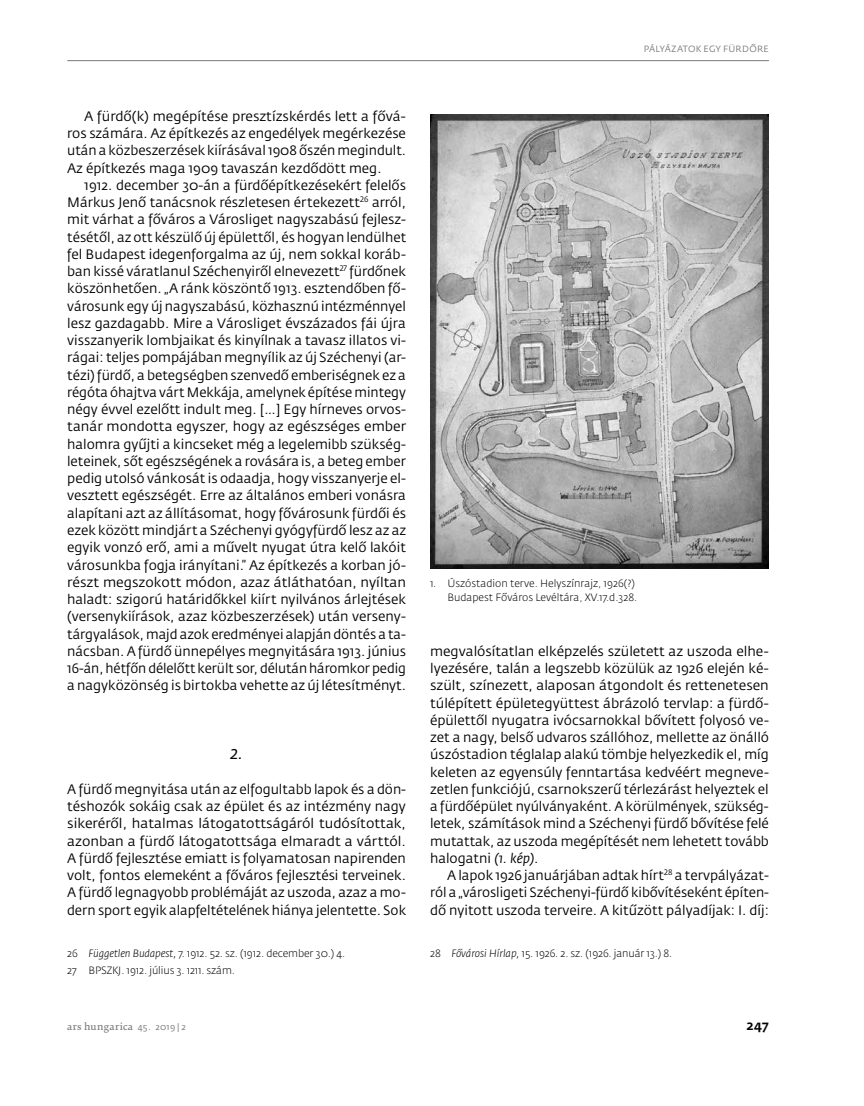
<style>
.page{position:relative;width:864px;height:1106px;background:#fff}
.page>*{position:absolute;margin:0;border:0;box-sizing:border-box;transform-origin:0 0}
.t1{font:italic 18px "Fedra Sans Pro";color:#000}
.t2{font:13.5px/17.2px "Fedra Sans Pro";color:#000;text-align:justify}
.t3{font:500 13.5px "Fedra Sans Pro";color:#000}
.t4{font:300 10.5px/16.4px "Fedra Sans Pro";letter-spacing:-.01em;color:#000}
.t5{font:9px "Fedra Serif B Pro";letter-spacing:.025em;color:#797979}
.t6{font:9px "Fedra Sans Pro";color:#797979}
.s1{font-style:italic}
.s2{font-family:"Fedra Sans Pro"}
</style>
<div class="page">
<hr style="left:67px;top:60px;width:701px;height:1px;background:#797979">
<img style="left:430px;top:115px;width:338px;height:454px">
<p class="t2" style="left:67px;top:108px;width:340px;text-indent:17px">A fürdő(k) megépítése presztízskérdés lett a fővá&shy;ros számára. Az építkezés az engedélyek megérkezése után a közbeszerzések kiírásával 1908 őszén megindult.<br>Az építkezés maga 1909 tavaszán kezdődött meg.</p>
<p class="t2" style="left:67px;top:177px;width:340px;text-indent:17px">1912. december 30-án a fürdőépítkezésekért felelős Márkus Jenő tanácsnok részletesen értekezett<sup>26</sup> arról, mit várhat a főváros a Városliget nagyszabású fejlesz&shy;tésétől, az ott készülő új épülettől, és hogyan lendülhet fel Budapest idegenforgalma az új, nem sokkal koráb&shy;ban kissé váratlanul Széchenyiről elnevezett<sup>27</sup> fürdőnek köszönhetően. „A ránk köszöntő 1913. esztendőben fő&shy;városunk egy új nagyszabású, közhasznú intézménnyel lesz gazdagabb. Mire a Városliget évszázados fái újra visszanyerik lombjaikat és kinyílnak a tavasz illatos vi&shy;rágai: teljes pompájában megnyílik az új Széchenyi (ar&shy;tézi) fürdő, a betegségben szenvedő emberiségnek ez a régóta óhajtva várt Mekkája, amelynek építése mintegy négy évvel ezelőtt indult meg. […] Egy hírneves orvos&shy;tanár mondotta egyszer, hogy az egészséges ember halomra gyűjti a kincseket még a legelemibb szükség&shy;leteinek, sőt egészségének a rovására is, a beteg ember pedig utolsó vánkosát is odaadja, hogy visszanyerje el&shy;vesztett egészségét. Erre az általános emberi vonásra alapítani azt az állításomat, hogy fővárosunk fürdői és ezek között mindjárt a Széchenyi gyógyfürdő lesz az az egyik vonzó erő, ami a művelt nyugat útra kelő lakóit városunkba fogja irányítani.” Az építkezés a korban jó&shy;részt megszokott módon, azaz átláthatóan, nyíltan haladt: szigorú határidőkkel kiírt nyilvános árlejtések (versenykiírások, azaz közbeszerzések) után verseny&shy;tárgyalások, majd azok eredményei alapján döntés a ta&shy;nácsban. A fürdő ünnepélyes megnyitására 1913. június 16-án, hétfőn délelőtt került sor, délután háromkor pedig a nagyközönség is birtokba vehette az új létesítményt.</p>
<h1 class="t1" style="left:230px;top:742px;width:14px">2.</h1>
<p class="t2" style="left:67px;top:780px;width:340px">A fürdő megnyitása után az elfogultabb lapok és a dön&shy;téshozók sokáig csak az épület és az intézmény nagy sikeréről, hatalmas látogatottságáról tudósítottak, azonban a fürdő látogatottsága elmaradt a várttól.<br>A fürdő fejlesztése emiatt is folyamatosan napirenden volt, fontos elemeként a főváros fejlesztési terveinek.<br>A fürdő legnagyobb problémáját az uszoda, azaz a mo&shy;dern sport egyik alapfeltételének hiánya jelentette. Sok</p>
<p class="t6" style="left:643px;top:43px;width:13px">Pályázatok</p>
<p class="t6" style="left:703px;top:43px;width:7px">egy</p>
<p class="t6" style="left:722px;top:43px;width:20px">fürdőre</p>
<p class="t4" style="left:430px;top:576px;width:208px;line-height:14.2px;text-align:right">1. Úszóstadion terve. Helyszínrajz, 1926(?)<br>Budapest Főváros Levéltára, XV.17.d.328.</p>
<p class="t2" style="left:430px;top:642px;width:340px">megvalósítatlan elképzelés született az uszoda elhe&shy;lyezésére, talán a legszebb közülük az 1926 elején ké&shy;szült, színezett, alaposan átgondolt és rettenetesen túlépített épületegyüttest ábrázoló tervlap: a fürdő&shy;épülettől nyugatra ivócsarnokkal bővített folyosó ve&shy;zet a nagy, belső udvaros szállóhoz, mellette az önálló úszóstadion téglalap alakú tömbje helyezkedik el, míg keleten az egyensúly fenntartása kedvéért megneve&shy;zetlen funkciójú, csarnokszerű térlezárást helyeztek el a fürdőépület nyúlványaként. A körülmények, szükség&shy;letek, számítások mind a Széchenyi fürdő bővítése felé mutattak, az uszoda megépítését nem lehetett tovább halogatni <span class="s1">(1. kép)</span>.</p>
<p class="t2" style="left:430px;top:867px;width:340px;text-indent:17px">A lapok 1926 januárjában adtak hírt<sup>28</sup> a tervpályázat&shy;ról a „városligeti Széchenyi-fürdő kibővítéseként építen&shy;dő nyitott uszoda terveire. A kitűzött pályadíjak: I. díj:</p>
<p class="t4" style="left:67px;top:945px;width:279px">26 <span class="s1">Független Budapest,</span> 7. 1912. 52. sz. (1912. december 30.) 4.<br>27 BPSZKJ. 1912. július 3. 1211. szám.</p>
<p class="t4" style="left:430px;top:945px;width:244px">28 <span class="s1">Fővárosi Hírlap,</span> 15. 1926. 2. sz. (1926. január 13.) 8.</p>
<p class="t5" style="left:67px;top:1021px;width:120px">ars hungarica <span class="s2">45. 2019 | 2</span></p>
<p class="t3" style="left:746px;top:1017px;width:24px">247</p>
</div>
